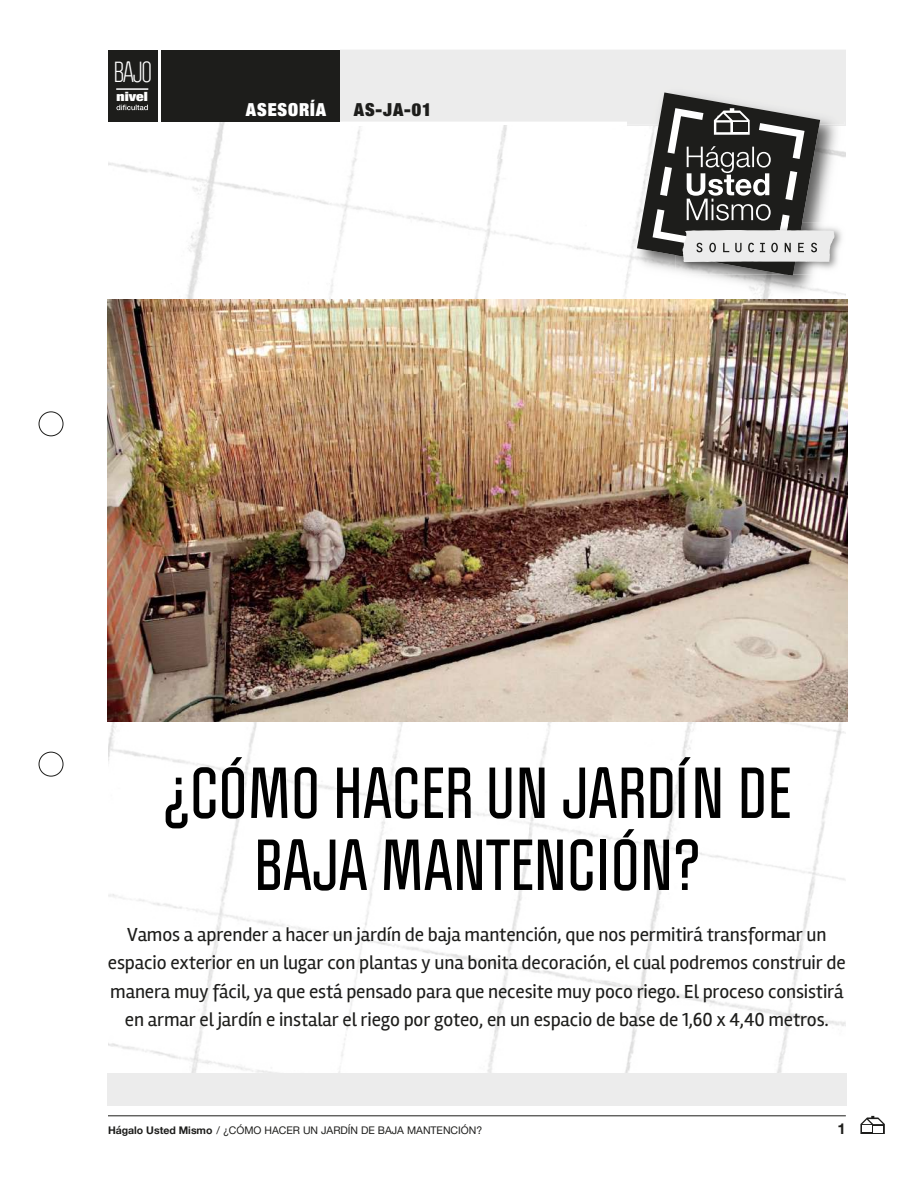
<style>
.page{position:relative;width:918px;height:1188px;background:#fff}
.page>*{position:absolute;margin:0;border:0;box-sizing:border-box;transform-origin:0 0}
.t1{font:700 63px/72px "Politica";color:#000;text-align:center}
.t2{font:25.5px "Politica";color:#fff}
.t3{font:19.5px/28.5px "Rambla";letter-spacing:-.01em;color:#1d1d1b;text-align:center}
.t4{font:900 condensed 18px "Helvetica Neue LT Std";letter-spacing:.05em;color:#fff}
.t5{font:900 condensed 18px "Helvetica Neue LT Std";color:#1d1d1b}
.t6{font:700 15px "Helvetica Neue";color:#1d1d1b}
.t7{font:900 condensed 12.75px "Helvetica Neue LT Std";color:#fff;scale:1.23 1}
.t8{font:10.5px "Helvetica Neue";color:#1d1d1b}
.s1{font-weight:700}
</style>
<div class="page">
<img style="left:108px;top:158px;width:421px;height:915px">
<img style="left:213px;top:122px;width:12px;height:36px">
<img style="left:529px;top:276px;width:317px;height:797px">
<img style="left:627px;top:276px;width:219px;height:23px">
<div style="left:161px;top:50px;width:179px;height:72px;background:#1d1d1b"></div>
<div style="left:108px;top:50px;width:50px;height:72px;background:#1d1d1b"></div>
<hr style="left:116px;top:88px;width:32px;height:2px;background:#fff">
<svg style="left:116px;top:105px;width:32px;height:5px"></svg>
<hr style="left:108px;top:1116px;width:738px;height:1px;background:#1d1d1b">
<svg style="left:860px;top:1116px;width:25px;height:18px"></svg>
<div style="left:862px;top:1126px;width:10px;height:6px;background:#fff"></div>
<div style="left:108px;top:1073px;width:739px;height:33px;background:#ececec"></div>
<div style="left:39px;top:412px;width:24px;height:24px;border:1px solid #1d1d1b;border-radius:50%"></div>
<div style="left:39px;top:752px;width:24px;height:24px;border:1px solid #1d1d1b;border-radius:50%"></div>
<svg style="left:340px;top:50px;width:506px;height:226px"></svg>
<img style="left:108px;top:299px;width:739px;height:422px">
<h2 class="t2" style="left:114px;top:56px;width:40px">BAJO</h2>
<p class="t7" style="left:117px;top:88px;width:27px">nivel</p>
<p class="t4" style="left:246px;top:99px;width:82px">ASESORÍA</p>
<p class="t5" style="left:354px;top:99px;width:79px">AS-JA-01</p>
<h1 class="t1" style="left:163px;top:757px;width:629px">¿CÓMO HACER UN JARDÍN DE<br>BAJA MANTENCIÓN?</h1>
<p class="t3" style="left:108px;top:920px;width:739px">Vamos a aprender a hacer un jardín de baja mantención, que nos permitirá transformar un espacio exterior en un lugar con plantas y una bonita decoración, el cual podremos construir de manera muy fácil, ya que está pensado para que necesite muy poco riego. El proceso consistirá en armar el jardín e instalar el riego por goteo, en un espacio de base de 1,60 x 4,40 metros.</p>
<p class="t8" style="left:108px;top:1123px;width:376px"><span class="s1">Hágalo Usted Mismo</span> / ¿CÓMO HACER UN JARDÍN DE BAJA MANTENCIÓN?</p>
<p class="t6" style="left:838px;top:1117px;width:10px">1</p>
</div>
